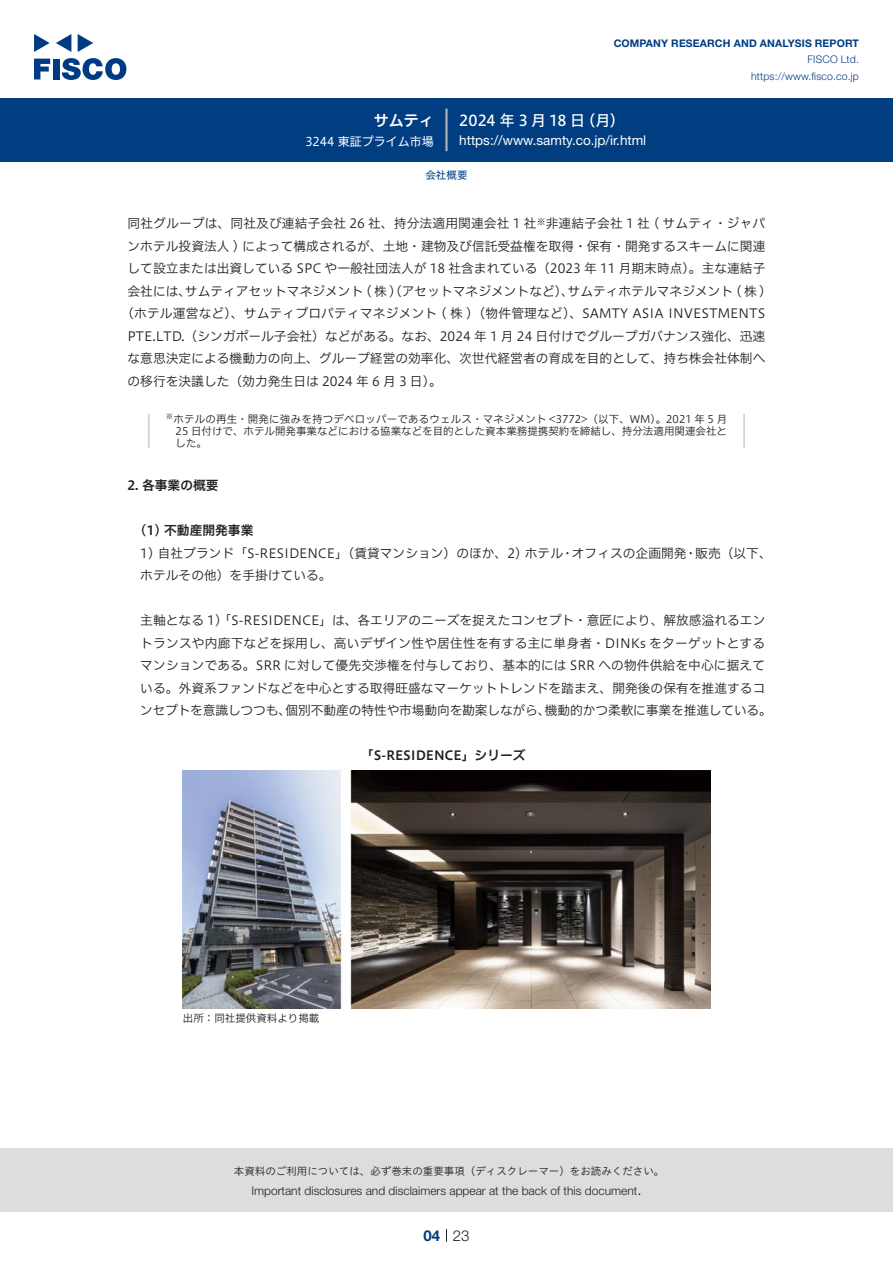
<style>
.page{position:relative;width:893px;height:1263px;background:#fff}
.page>*{position:absolute;margin:0;border:0;box-sizing:border-box;transform-origin:0 0}
.t1{font:15px "Hiragino UD Sans F Std N W5";color:#fff}
.t2{font:15px "Hiragino UD Sans F Std N W6";color:#fff}
.t3{font:300 15px "Helvetica Neue LT Std";color:#231f20}
.t4{font:700 15px "Helvetica Neue LT Std";color:#003d81}
.t5{font:13.5px "Helvetica Neue LT Std";color:#fff}
.本文{font:12.75px "Hiragino UD Sans F Std N W3";color:#231f20}
.本文3mm{font:12.75px/22.5px "Hiragino UD Sans F Std N W3";color:#231f20}
.チャートタイトル{font:12.75px "Hiragino UD Sans F Std N W6";color:#231f20}
.小タイトル3mm{font:12.75px "Hiragino UD Sans F Std N W6";color:#231f20}
.小タイトル{font:12.75px "Hiragino UD Sans F Std N W6";color:#231f20}
.t6{font:300 12px "Helvetica Neue LT Std";color:#231f20}
.t7{font:12px "Hiragino UD Sans F Std N W4";color:#fff}
.表組み基本スタイル{font:10.5px/12px "Hiragino UD Sans F Std N W3";color:#231f20}
.t8{font:10.5px "Hiragino UD Sans Std W3";color:#231f20}
.t9{font:700 10.5px "Helvetica Neue LT Std";letter-spacing:.015em;color:#003d81}
.t10{font:300 10.5px/16.5px "Helvetica Neue LT Std";letter-spacing:.015em;color:#003d81;text-align:right}
.ヘッダー{font:10.5px "Hiragino UD Sans F Std N W4";color:#003d81}
.本文-2{font:8.85px "Hiragino UD Sans F Std N W3";color:#231f20}
.t11{font:7.35px "Hiragino UD Sans F Std N W3";color:#231f20}
</style>
<div class="page">
<div style="left:0;top:1148px;width:893px;height:64px;background:#ddd"></div>
<svg style="left:34px;top:59px;width:16px;height:20px"></svg>
<div style="left:53px;top:59px;width:6px;height:20px;background:#003a83"></div>
<svg style="left:62px;top:58px;width:64px;height:22px"></svg>
<svg style="left:34px;top:34px;width:16px;height:18px"></svg>
<svg style="left:78px;top:34px;width:15px;height:18px"></svg>
<svg style="left:56px;top:34px;width:15px;height:18px"></svg>
<div style="left:0;top:98px;width:893px;height:64px;background:#003d81"></div>
<hr style="left:445px;top:109px;width:3px;height:42px;background:#b5b5b6">
<svg style="left:446px;top:1229px;width:1px;height:13px"></svg>
<hr style="left:148px;top:414px;width:2px;height:34px;background:#d3d3d3">
<hr style="left:743px;top:414px;width:2px;height:34px;background:#d3d3d3">
<img style="left:183px;top:770px;width:527px;height:239px">
<p class="t2" style="left:374px;top:109px;width:62px">サムティ</p>
<p class="t7" style="left:305px;top:132px;width:130px">3244 東証プライム市場</p>
<p class="t9" style="left:614px;top:37px;width:247px">COMPANY RESEARCH AND ANALYSIS REPORT</p>
<p class="t10" style="left:751px;top:51px;width:109px">FISCO Ltd. https://www.fisco.co j p.</p>
<p class="t1" style="left:580px;top:109px;width:46px">（月(</p>
<p class="t1" style="left:459px;top:109px;width:127px">2024 年 3 月 18 日</p>
<p class="t5" style="left:459px;top:132px;width:189px">https://www.samty.co j p. .i r/ html</p>
<p class="ヘッダー" style="left:425px;top:167px;width:43px">会社概要</p>
<p class="本文" style="left:128px;top:214px;width:410px">同社グループは、同社及び連結子会社 26 社、持分法適用関連会社 1 社</p>
<p class="本文" style="left:128px;top:236px;width:639px">ンホテル投資法人 ) によって構成されるが、土地・建物及び信託受益権を取得・保有・開発するスキームに関連</p>
<p class="本文" style="left:128px;top:259px;width:639px">して設立または出資している SPC や一般社団法人が 18 社含まれている（2023 年 11 月期末時点）。主な連結子</p>
<p class="本文" style="left:568px;top:281px;width:199px">サムティホテルマネジメント ( 株 (</p>
<p class="本文" style="left:546px;top:214px;width:221px">非連結子会社 1 社 ( サムティ・ジャパ</p>
<p class="本文-2" style="left:537px;top:215px;width:10px">※</p>
<p class="本文" style="left:185px;top:281px;width:391px">サムティアセットマネジメント ( 株 )（アセットマネジメントなど）、</p>
<p class="本文" style="left:128px;top:281px;width:65px">会社には、</p>
<p class="本文" style="left:121px;top:304px;width:646px">（ホテル運営など）、サムティプロパティマネジメント ( 株 )（物件管理など）、SAMTY ASIA INVESTMENTS</p>
<p class="本文" style="left:128px;top:326px;width:639px">PTE.LTD （. シンガポール子会社）などがある。なお、2024 年 1 月 24 日付けでグループガバナンス強化、迅速</p>
<p class="本文" style="left:128px;top:349px;width:639px">な意思決定による機動力の向上、グループ経営の効率化、次世代経営者の育成を目的として、持ち株会社体制へ</p>
<p class="本文" style="left:128px;top:371px;width:316px">の移行を決議した（効力発生日は 2024 年 6 月 3 日。(</p>
<p class="表組み基本スタイル" style="left:173px;top:413px;width:555px">ホテルの再生・開発に強みを持つデベロッパーであるウェルス・マネジメント &lt;3772&gt;（以下、WM）。2021 年 5 月</p>
<p class="t11" style="left:166px;top:411px;width:9px">※</p>
<p class="表組み基本スタイル" style="left:176px;top:425px;width:553px">25 日付けで、ホテル開発事業などにおける協業などを目的とした資本業務提携契約を締結し、持分法適用関連会社とした。</p>
<p class="小タイトル" style="left:128px;top:476px;width:93px">2. 各事業の概要</p>
<p class="小タイトル3mm" style="left:140px;top:521px;width:115px">1( ) 不動産開発事業</p>
<p class="本文3mm" style="left:695px;top:541px;width:78px">販売（以下、</p>
<p class="本文3mm" style="left:140px;top:541px;width:424px">1) 自社ブランド「 -S RESIDENCE」（賃貸マンション）のほか、2) ホテルホテルその他）を手掛けている。</p>
<p class="本文3mm" style="left:140px;top:609px;width:627px">主軸となる 1)「 -S RESIDENCE」は、各エリアのニーズを捉えたコンセプト・意匠により、解放感溢れるエン</p>
<p class="本文3mm" style="left:140px;top:631px;width:626px">トランスや内廊下などを採用し、高いデザイン性や居住性を有する主に単身者・DINKs をターゲットとする</p>
<p class="本文3mm" style="left:140px;top:654px;width:626px">マンションである。SRR に対して優先交渉権を付与しており、基本的には SRR への物件供給を中心に据えて</p>
<p class="本文3mm" style="left:140px;top:676px;width:627px">いる。外資系ファンドなどを中心とする取得旺盛なマーケットトレンドを踏まえ、開発後の保有を推進するコ</p>
<p class="本文3mm" style="left:545px;top:699px;width:228px">機動的かつ柔軟に事業を推進している。</p>
<p class="本文3mm" style="left:572px;top:541px;width:116px">オフィスの企画開発</p>
<p class="本文3mm" style="left:561px;top:541px;width:14px">・</p>
<p class="本文3mm" style="left:685px;top:541px;width:14px">・</p>
<p class="本文3mm" style="left:140px;top:699px;width:152px">ンセプトを意識しつつも、</p>
<p class="本文3mm" style="left:286px;top:699px;width:266px">個別不動産の特性や市場動向を勘案しながら、</p>
<p class="チャートタイトル" style="left:361px;top:746px;width:166px">「 -S RESIDENCE」シリーズ</p>
<p class="表組み基本スタイル" style="left:183px;top:1012px;width:138px">出所：同社提供資料より掲載</p>
<p class="t8" style="left:234px;top:1163px;width:432px">本資料のご利用については、必ず巻末の重要事項（ディスクレーマー）をお読みください。</p>
<p class="t3" style="left:637px;top:1180px;width:6px">.</p>
<p class="t6" style="left:251px;top:1183px;width:387px">Important disclosures and disclaimers appear at the back of this document</p>
<p class="t4" style="left:423px;top:1226px;width:18px">04</p>
<p class="t3" style="left:453px;top:1226px;width:18px">23</p>
</div>
